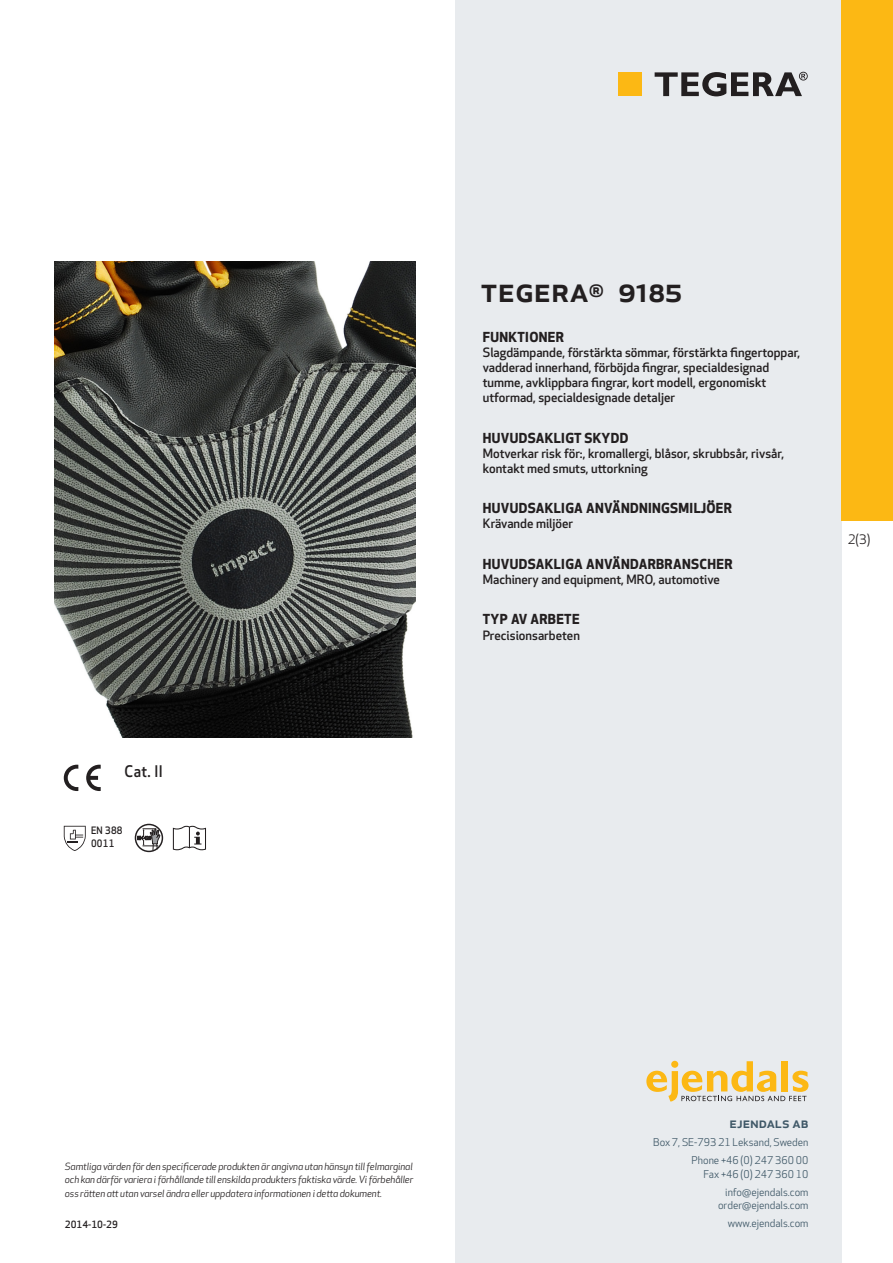
<style>
.page{position:relative;width:893px;height:1263px;background:#fff}
.page>*{position:absolute;margin:0;border:0;box-sizing:border-box;transform-origin:0 0}
.prodname{font:500 34.5px "Apex New";color:#231f20}
.Artikel{font:500 15.6px "Apex New";color:#231f20;scale:.95 1}
.t1{font:500 15px "Apex New";color:#405968}
.Funktion_body{font:700 13.5px "Apex New";letter-spacing:.025em;color:#231f20}
.t2{font:12.75px "Apex New";color:#231f20}
.Funktion_body-2{font:500 12.6px/15px "Apex New";color:#231f20}
.t3{font:10.5px/18px "Apex New";color:#405968;text-align:right}
.Artikel-2{font:500 10.05px/13.2px "Apex New";letter-spacing:.025em;color:#231f20;scale:.95 1}
.t4{font:italic 9.75px/13.5px "Apex New";letter-spacing:-.01em;color:#231f20;text-align:justify}
.Sidfot_datum{font:500 9.75px "Apex New";color:#231f20}
</style>
<div class="page">
<div style="left:455px;top:0;width:387px;height:1263px;background:#e8ebee"></div>
<svg style="left:646px;top:1061px;width:162px;height:40px"></svg>
<div style="left:842px;top:0;width:51px;height:520px;background:#fcb814"></div>
<div style="left:618px;top:72px;width:24px;height:24px;background:#fcb814"></div>
<svg style="left:655px;top:72px;width:153px;height:24px"></svg>
<svg style="left:86px;top:765px;width:15px;height:26px"></svg>
<svg style="left:64px;top:765px;width:14px;height:26px"></svg>
<svg style="left:64px;top:826px;width:22px;height:25px"></svg>
<svg style="left:138px;top:824px;width:22px;height:26px"></svg>
<div style="left:135px;top:824px;width:28px;height:28px;border:1px solid #231f20;border-radius:50%"></div>
<svg style="left:173px;top:826px;width:33px;height:24px"></svg>
<img style="left:54px;top:261px;width:361px;height:477px">
<p class="Artikel" style="left:125px;top:761px;width:42px">Cat. II</p>
<p class="Artikel-2" style="left:91px;top:823px;width:35px">EN 388<br>0011</p>
<p class="prodname" style="left:480px;top:266px;width:203px">TEGERA<sup>®</sup> 9185</p>
<p class="Funktion_body" style="left:483px;top:327px;width:83px">FUNKTIONER</p>
<p class="Funktion_body-2" style="left:483px;top:345px;width:319px">Slagdämpande, förstärkta sömmar, förstärkta fingertoppar, vadderad innerhand, förböjda fingrar, specialdesignad tumme, avklippbara fingrar, kort modell, ergonomiskt utformad, specialdesignade detaljer</p>
<p class="Funktion_body" style="left:483px;top:428px;width:147px">HUVUDSAKLIGT SKYDD</p>
<p class="Funktion_body-2" style="left:483px;top:445px;width:303px">Motverkar risk för:, kromallergi, blåsor, skrubbsår, rivsår, kontakt med smuts, uttorkning</p>
<p class="Funktion_body" style="left:483px;top:498px;width:251px">HUVUDSAKLIGA ANVÄNDNINGSMILJÖER</p>
<p class="Funktion_body-2" style="left:483px;top:516px;width:92px">Krävande miljöer</p>
<p class="Funktion_body" style="left:483px;top:554px;width:251px">HUVUDSAKLIGA ANVÄNDARBRANSCHER</p>
<p class="Funktion_body-2" style="left:483px;top:571px;width:239px">Machinery and equipment, MRO, automotive</p>
<p class="Funktion_body" style="left:483px;top:610px;width:98px">TYP AV ARBETE</p>
<p class="Funktion_body-2" style="left:483px;top:627px;width:99px">Precisionsarbeten</p>
<p class="t2" style="left:848px;top:531px;width:24px">2(3)</p>
<p class="t4" style="left:65px;top:1159px;width:350px">Samtliga värden för den specificerade produkten är angivna utan hänsyn till felmarginal och kan därför variera i förhållande till enskilda produkters faktiska värde. Vi förbehåller oss rätten att utan varsel ändra eller uppdatera informationen i detta dokument.</p>
<p class="Sidfot_datum" style="left:65px;top:1218px;width:54px">2014-10-29</p>
<p class="t1" style="left:729px;top:1113px;width:80px">ejendals ab</p>
<p class="t3" style="left:653px;top:1133px;width:157px">Box 7, SE-793 21 Leksand, Sweden<br>Phone +46 (0) 247 360 00</p>
<p class="t3" style="left:703px;top:1165px;width:107px">Fax +46 (0) 247 360 10 info@ejendals.com</p>
<p class="t3" style="left:718px;top:1196px;width:92px">order@ejendals.com</p>
<p class="t3" style="left:728px;top:1215px;width:82px">www.ejendals.com</p>
</div>
